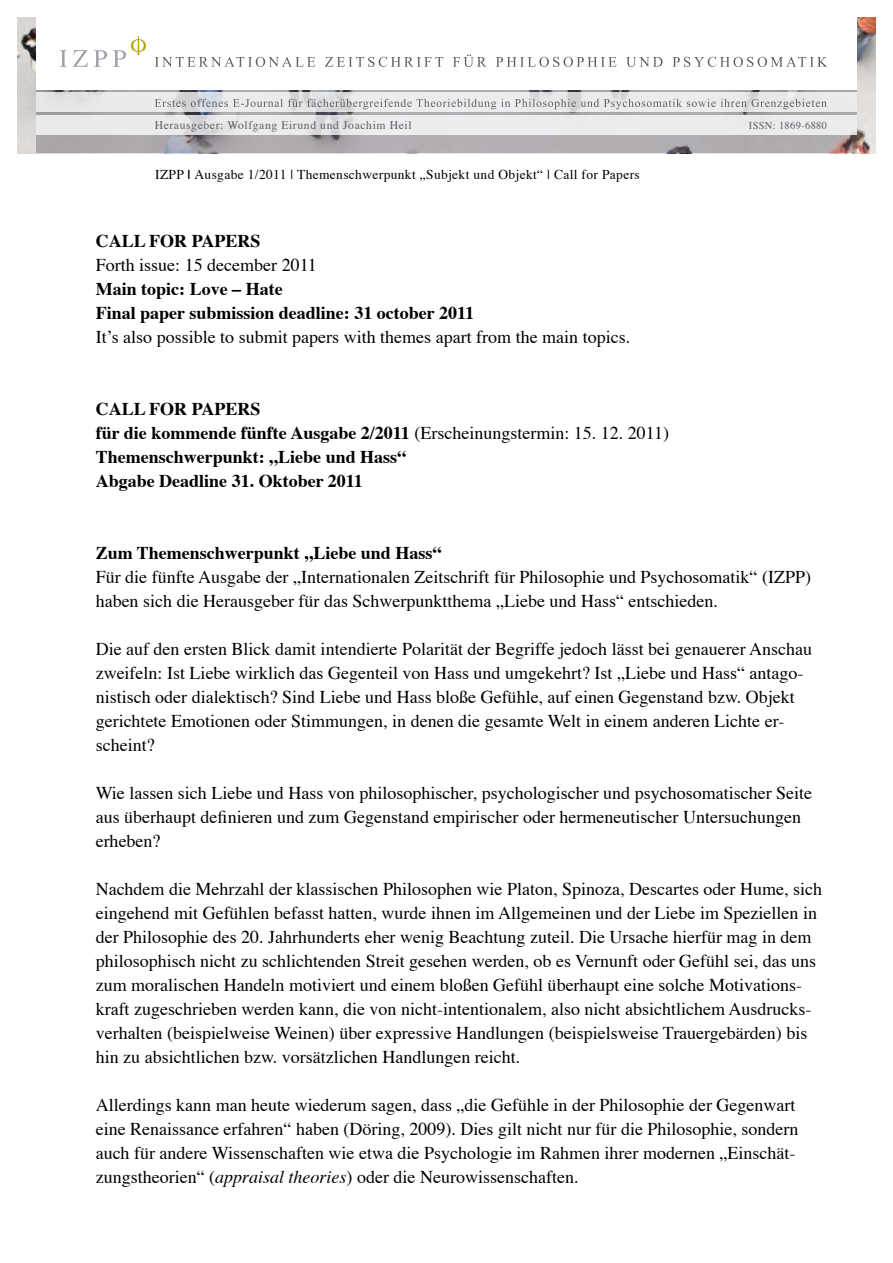
<style>
.page{position:relative;width:893px;height:1263px;background:#fff}
.page>*{position:absolute;margin:0;border:0;box-sizing:border-box;transform-origin:0 0}
.t1{font:18px/24px "Times";color:#000}
.t2{font:700 18px/24px "Times";color:#000}
.t3{font:13.5px "Times";letter-spacing:.025em;color:#000}
.t4{font:11.7px "Times";letter-spacing:.05em;color:#605b66}
.t5{font:10.5px "Times";letter-spacing:.03em;color:#605b66}
.s1{font-weight:700}
.s2{font-weight:400}
.s3{font-style:italic}
</style>
<div class="page">
<img style="left:17px;top:17px;width:859px;height:136px">
<svg style="left:36px;top:90px;width:821px;height:63px;background:#aeaaad"></svg>
<svg style="left:36px;top:115px;width:821px;height:19px;background:#eae9ea"></svg>
<svg style="left:36px;top:93px;width:821px;height:19px;background:#e8e7e8"></svg>
<div style="left:36px;top:13px;width:821px;height:77px;background:#fff"></div>
<svg style="left:155px;top:55px;width:673px;height:12px"></svg>
<svg style="left:155px;top:99px;width:672px;height:10px;background:#cfced1"></svg>
<svg style="left:60px;top:50px;width:7px;height:17px"></svg>
<svg style="left:73px;top:50px;width:15px;height:17px"></svg>
<svg style="left:94px;top:50px;width:13px;height:17px"></svg>
<svg style="left:113px;top:36px;width:33px;height:31px"></svg>
<p class="t4" style="left:155px;top:114px;width:258px">Herausgeber: Wolfgang Eirund und Joachim Heil</p>
<p class="t5" style="left:749px;top:115px;width:80px">ISSN: 1869-6880</p>
<p class="t3" style="left:155px;top:161px;width:486px">IZPP <span class="s1">|</span> Ausgabe 1/2011 | Themenschwerpunkt „Subjekt und Objekt“ | Call for Papers</p>
<p class="t2" style="left:96px;top:227px;width:166px">CALL FOR PAPERS</p>
<p class="t1" style="left:96px;top:252px;width:223px">Forth issue: 15 december 2011</p>
<p class="t2" style="left:96px;top:275px;width:380px">Main topic: Love – Hate<br>Final paper submission deadline: 31 october 2011</p>
<p class="t1" style="left:96px;top:324px;width:536px">It’s also possible to submit papers with themes apart from the main topics.</p>
<p class="t2" style="left:96px;top:395px;width:575px">CALL FOR PAPERS<br>für die kommende fünfte Ausgabe 2/2011 <span class="s2">(Erscheinungstermin: 15. 12. 2011)<br></span>Themenschwerpunkt: „Liebe und Hass“<br>Abgabe Deadline 31. Oktober 2011</p>
<p class="t2" style="left:96px;top:539px;width:347px">Zum Themenschwerpunkt „Liebe und Hass“</p>
<p class="t1" style="left:96px;top:564px;width:717px">Für die fünfte Ausgabe der „Internationalen Zeitschrift für Philosophie und Psychosomatik“ (IZPP) haben sich die Herausgeber für das Schwerpunktthema „Liebe und Hass“ entschieden.</p>
<p class="t1" style="left:96px;top:636px;width:718px">Die auf den ersten Blick damit intendierte Polarität der Begriffe jedoch lässt bei genauerer Anschau zweifeln: Ist Liebe wirklich das Gegenteil von Hass und umgekehrt? Ist „Liebe und Hass“ antago&shy;nistisch oder dialektisch? Sind Liebe und Hass bloße Gefühle, auf einen Gegenstand bzw. Objekt gerichtete Emotionen oder Stimmungen, in denen die gesamte Welt in einem anderen Lichte er&shy;scheint?</p>
<p class="t1" style="left:96px;top:780px;width:718px">Wie lassen sich Liebe und Hass von philosophischer, psychologischer und psychosomatischer Seite aus überhaupt definieren und zum Gegenstand empirischer oder hermeneutischer Untersuchungen erheben?</p>
<p class="t1" style="left:96px;top:876px;width:728px">Nachdem die Mehrzahl der klassischen Philosophen wie Platon, Spinoza, Descartes oder Hume, sich eingehend mit Gefühlen befasst hatten, wurde ihnen im Allgemeinen und der Liebe im Speziellen in der Philosophie des 20. Jahrhunderts eher wenig Beachtung zuteil. Die Ursache hierfür mag in dem philosophisch nicht zu schlichtenden Streit gesehen werden, ob es Vernunft oder Gefühl sei, das uns zum moralischen Handeln motiviert und einem bloßen Gefühl überhaupt eine solche Motivations&shy;kraft zugeschrieben werden kann, die von nicht-intentionalem, also nicht absichtlichem Ausdrucks&shy;verhalten (beispielweise Weinen) über expressive Handlungen (beispielsweise Trauergebärden) bis hin zu absichtlichen bzw. vorsätzlichen Handlungen reicht.</p>
<p class="t1" style="left:96px;top:1092px;width:704px">Allerdings kann man heute wiederum sagen, dass „die Gefühle in der Philosophie der Gegenwart eine Renaissance erfahren“ haben (Döring, 2009). Dies gilt nicht nur für die Philosophie, sondern auch für andere Wissenschaften wie etwa die Psychologie im Rahmen ihrer modernen „Einschät&shy;zungstheorien“ (<span class="s3">appraisal theories</span>) oder die Neurowissenschaften.</p>
</div>
